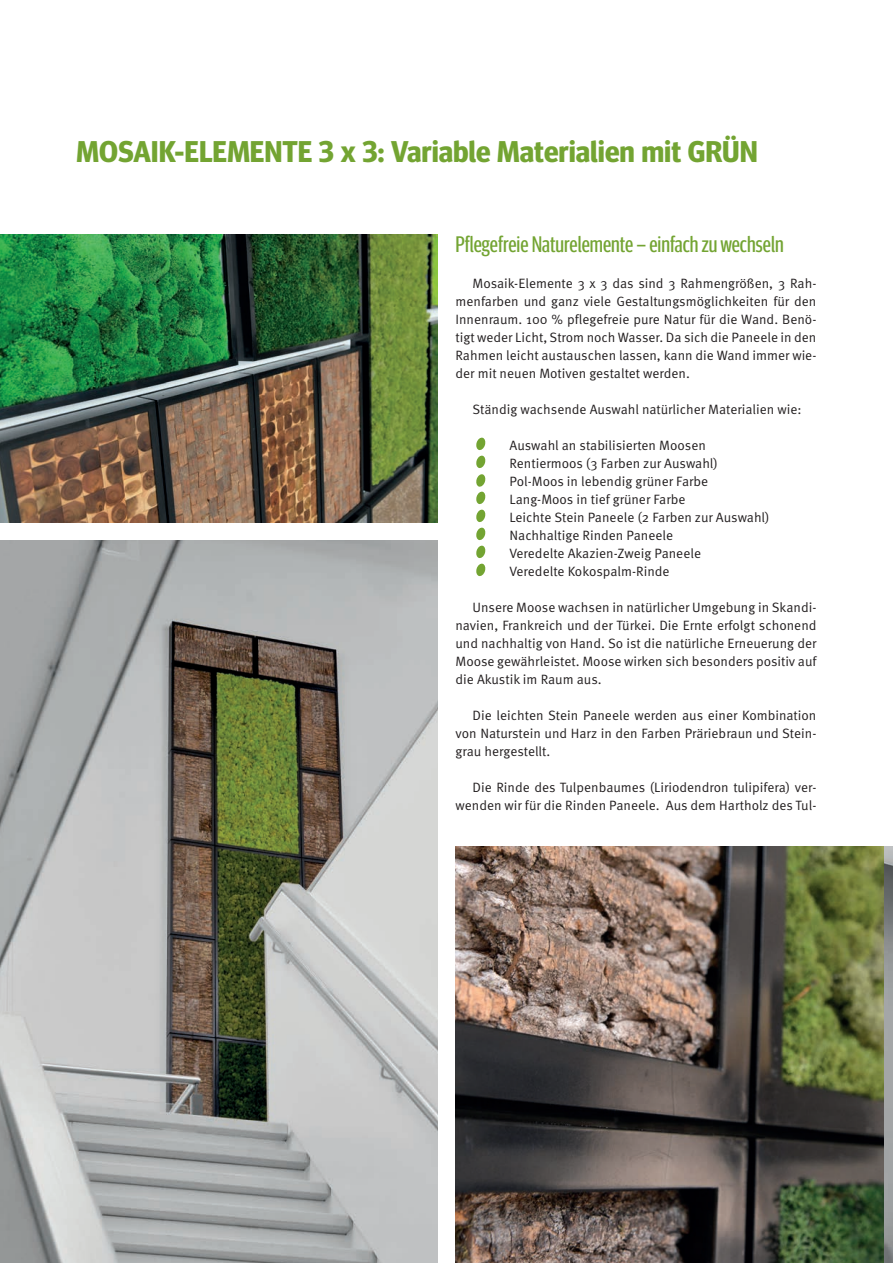
<style>
.page{position:relative;width:893px;height:1263px;background:#fff}
.page>*{position:absolute;margin:0;border:0;box-sizing:border-box;transform-origin:0 0}
.Headline{font:700 30px "Meta Headline Pro";color:#73a432}
.Subhead{font:22.5px "Meta Headline Pro Comp";color:#73a432}
.Fließtext{font:13.5px/18px "Meta Pro Norm";color:#231f20;text-align:justify}
</style>
<div class="page">
<svg style="left:476px;top:437px;width:10px;height:140px"></svg>
<img style="left:0;top:540px;width:437px;height:723px">
<img style="left:0;top:234px;width:437px;height:288px">
<img style="left:455px;top:846px;width:429px;height:417px">
<img style="left:884px;top:846px;width:9px;height:417px">
<p class="Headline" style="left:77px;top:128px;width:683px">MOSAIK-ELEMENTE 3 x 3: Variable Materialien mit GRÜN</p>
<p class="Subhead" style="left:455px;top:228px;width:330px">Pflegefreie Naturelemente – einfach zu wechseln</p>
<p class="Fließtext" style="left:455px;top:273px;width:362px;text-indent:17px">Mosaik-Elemente 3 x 3 das sind 3 Rahmengrößen, 3 Rah&shy;menfarben und ganz viele Gestaltungsmöglichkeiten für den Innenraum. 100 % pflegefreie pure Natur für die Wand. Benö&shy;tigt weder Licht, Strom noch Wasser. Da sich die Paneele in den Rahmen leicht austauschen lassen, kann die Wand immer wie&shy;der mit neuen Motiven gestaltet werden.</p>
<p class="Fließtext" style="left:472px;top:399px;width:331px">Ständig wachsende Auswahl natürlicher Materialien wie:</p>
<p class="Fließtext" style="left:509px;top:435px;width:198px">Auswahl an stabilisierten Moosen</p>
<p class="Fließtext" style="left:509px;top:453px;width:210px">Rentiermoos (3 Farben zur Auswahl)</p>
<p class="Fließtext" style="left:509px;top:471px;width:200px">Pol-Moos in lebendig grüner Farbe</p>
<p class="Fließtext" style="left:509px;top:489px;width:178px">Lang-Moos in tief grüner Farbe</p>
<p class="Fließtext" style="left:509px;top:507px;width:262px">Leichte Stein Paneele (2 Farben zur Auswahl)</p>
<p class="Fließtext" style="left:509px;top:525px;width:165px">Nachhaltige Rinden Paneele</p>
<p class="Fließtext" style="left:509px;top:543px;width:193px">Veredelte Akazien-Zweig Paneele</p>
<p class="Fließtext" style="left:509px;top:561px;width:162px">Veredelte Kokospalm-Rinde</p>
<p class="Fließtext" style="left:455px;top:597px;width:363px;text-indent:17px">Unsere Moose wachsen in natürlicher Umgebung in Skandi&shy;navien, Frankreich und der Türkei. Die Ernte erfolgt schonend und nachhaltig von Hand. So ist die natürliche Erneuerung der Moose gewährleistet. Moose wirken sich besonders positiv auf die Akustik im Raum aus.</p>
<p class="Fließtext" style="left:455px;top:705px;width:362px;text-indent:17px">Die leichten Stein Paneele werden aus einer Kombination von Naturstein und Harz in den Farben Präriebraun und Stein&shy;grau hergestellt.</p>
<p class="Fließtext" style="left:455px;top:777px;width:362px;text-align:right">Die Rinde des Tulpenbaumes (Liriodendron tulipifera) ver&shy;wenden wir für die Rinden Paneele. Aus dem Hartholz des Tul-</p>
</div>
